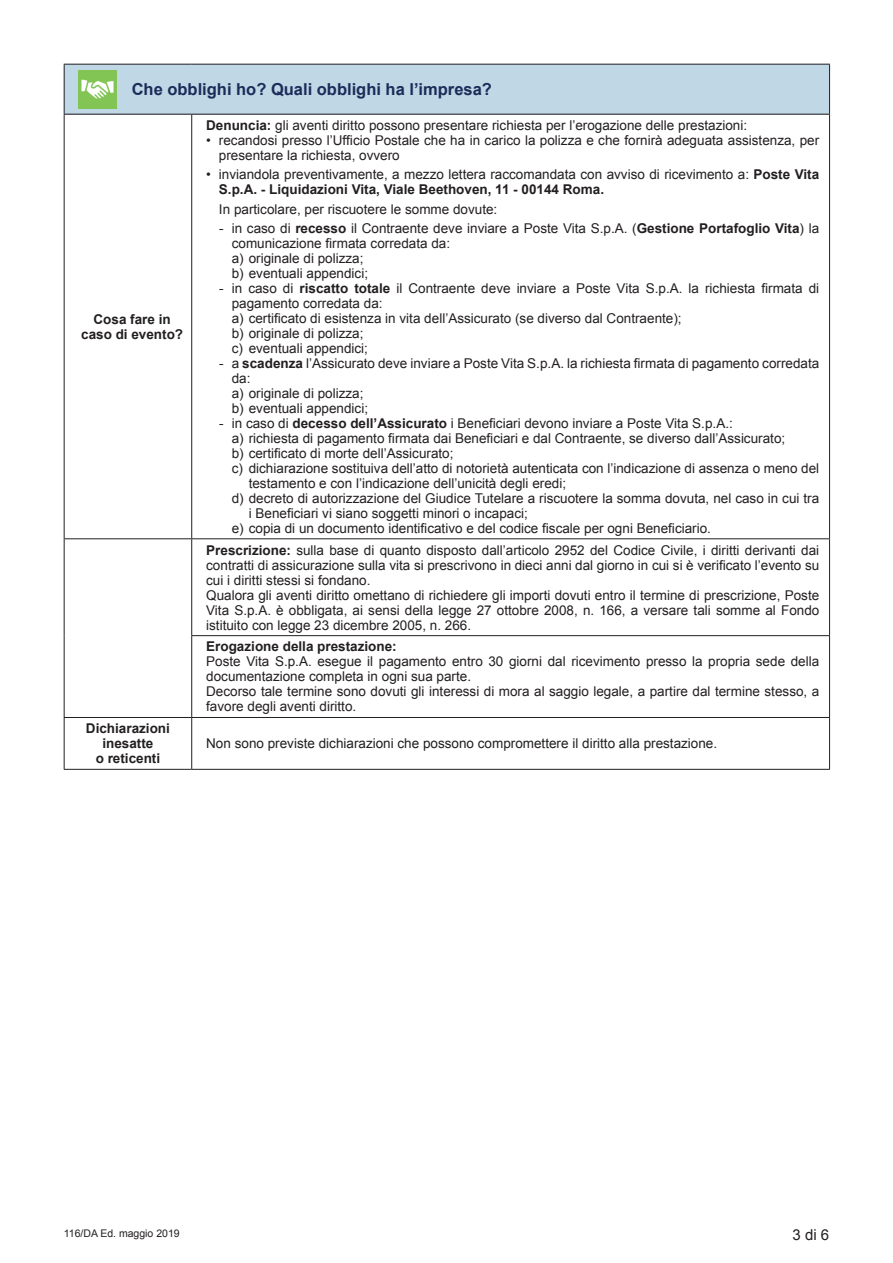
<style>
.page{position:relative;width:893px;height:1263px;background:#fff}
.page>*{position:absolute;margin:0;border:0;box-sizing:border-box;transform-origin:0 0}
.t1{font:700 16.5px "Arial";color:#1c2c59}
.t2{font:15px "Arial";color:#231f20}
.t3{font:13.5px/15px "Arial";color:#231f20}
.t4{font:700 13.5px/15px "Arial";color:#231f20;text-align:center}
.t5{font:10.5px "Arial";color:#231f20}
.s1{font-weight:700}
</style>
<div class="page">
<div style="left:64px;top:64px;width:766px;height:50px;background:#c0d7e6"></div>
<hr style="left:64px;top:64px;width:128px;height:1px;background:#231f20">
<hr style="left:64px;top:65px;width:1px;height:49px;background:#231f20">
<hr style="left:192px;top:64px;width:638px;height:1px;background:#231f20">
<hr style="left:829px;top:65px;width:1px;height:49px;background:#231f20">
<hr style="left:64px;top:114px;width:128px;height:1px;background:#231f20">
<hr style="left:64px;top:115px;width:1px;height:423px;background:#231f20">
<hr style="left:192px;top:114px;width:638px;height:1px;background:#231f20">
<hr style="left:191px;top:115px;width:1px;height:423px;background:#231f20">
<hr style="left:829px;top:115px;width:1px;height:423px;background:#231f20">
<hr style="left:64px;top:538px;width:128px;height:1px;background:#231f20">
<hr style="left:64px;top:539px;width:1px;height:97px;background:#231f20">
<hr style="left:192px;top:538px;width:638px;height:1px;background:#231f20">
<hr style="left:191px;top:539px;width:1px;height:96px;background:#231f20">
<hr style="left:829px;top:539px;width:1px;height:96px;background:#231f20">
<hr style="left:64px;top:636px;width:1px;height:81px;background:#231f20">
<hr style="left:191px;top:635px;width:639px;height:1px;background:#231f20">
<hr style="left:191px;top:636px;width:1px;height:81px;background:#231f20">
<hr style="left:829px;top:636px;width:1px;height:81px;background:#231f20">
<hr style="left:64px;top:717px;width:128px;height:1px;background:#231f20">
<hr style="left:64px;top:718px;width:1px;height:51px;background:#231f20">
<hr style="left:192px;top:717px;width:638px;height:1px;background:#231f20">
<hr style="left:191px;top:718px;width:1px;height:51px;background:#231f20">
<hr style="left:829px;top:718px;width:1px;height:51px;background:#231f20">
<hr style="left:64px;top:769px;width:128px;height:1px;background:#231f20">
<hr style="left:192px;top:769px;width:638px;height:1px;background:#231f20">
<div style="left:79px;top:70px;width:38px;height:38px;background:#82c555"></div>
<img style="left:81px;top:79px;width:33px;height:20px">
<p class="t1" style="left:132px;top:78px;width:362px">Che obblighi ho? Quali obblighi ha l’impresa?</p>
<p class="t4" style="left:81px;top:312px;width:104px">Cosa fare in caso di evento?</p>
<p class="t4" style="left:86px;top:721px;width:86px">Dichiarazioni</p>
<p class="t4" style="left:102px;top:736px;width:53px">inesatte</p>
<p class="t4" style="left:96px;top:751px;width:66px">o reticenti</p>
<p class="t3" style="left:206px;top:118px;width:542px"><span class="s1">Denuncia:</span> gli aventi diritto possono presentare richiesta per l’erogazione delle prestazioni:</p>
<p class="t3" style="left:219px;top:133px;width:602px;text-indent:-13px">• recandosi presso l’Ufficio Postale che ha in carico la polizza e che fornirà adeguata assistenza, per presentare la richiesta, ovvero</p>
<p class="t3" style="left:219px;top:167px;width:602px;text-indent:-13px">• inviandola preventivamente, a mezzo lettera raccomandata con avviso di ricevimento a: <span class="s1">Poste Vita<br>S.p.A. - Liquidazioni Vita, Viale Beethoven, 11 - 00144 Roma.</span></p>
<p class="t3" style="left:219px;top:201px;width:280px">In particolare, per riscuotere le somme dovute:</p>
<p class="t3" style="left:232px;top:221px;width:589px;text-indent:-13px">- in caso di <span class="s1">recesso</span> il Contraente deve inviare a Poste Vita S.p.A. (<span class="s1">Gestione Portafoglio Vita</span>) la comunicazione firmata corredata da:</p>
<p class="t3" style="left:232px;top:251px;width:133px">a) originale di polizza;</p>
<p class="t3" style="left:232px;top:266px;width:138px">b) eventuali appendici;</p>
<p class="t3" style="left:232px;top:281px;width:589px;text-indent:-13px">- in caso di <span class="s1">riscatto totale</span> il Contraente deve inviare a Poste Vita S.p.A. la richiesta firmata di pagamento corredata da:</p>
<p class="t3" style="left:232px;top:311px;width:451px">a) certificato di esistenza in vita dell’Assicurato (se diverso dal Contraente);</p>
<p class="t3" style="left:232px;top:326px;width:133px">b) originale di polizza;</p>
<p class="t3" style="left:232px;top:341px;width:138px">c) eventuali appendici;</p>
<p class="t3" style="left:232px;top:356px;width:589px;text-indent:-13px">- a <span class="s1">scadenza</span> l’Assicurato deve inviare a Poste Vita S.p.A. la richiesta firmata di pagamento corredata da:</p>
<p class="t3" style="left:232px;top:386px;width:133px">a) originale di polizza;</p>
<p class="t3" style="left:232px;top:401px;width:138px">b) eventuali appendici;</p>
<p class="t3" style="left:219px;top:416px;width:515px">- in caso di <span class="s1">decesso dell’Assicurato</span> i Beneficiari devono inviare a Poste Vita S.p.A.:</p>
<p class="t3" style="left:232px;top:431px;width:555px">a) richiesta di pagamento firmata dai Beneficiari e dal Contraente, se diverso dall’Assicurato;</p>
<p class="t3" style="left:232px;top:446px;width:223px">b) certificato di morte dell’Assicurato;</p>
<p class="t3" style="left:249px;top:461px;width:572px;text-indent:-17px">c) dichiarazione sostituiva dell’atto di notorietà autenticata con l’indicazione di assenza o meno del testamento e con l’indicazione dell’unicità degli eredi;</p>
<p class="t3" style="left:249px;top:491px;width:572px;text-indent:-17px">d) decreto di autorizzazione del Giudice Tutelare a riscuotere la somma dovuta, nel caso in cui tra i Beneficiari vi siano soggetti minori o incapaci;</p>
<p class="t3" style="left:232px;top:521px;width:481px">e) copia di un documento identificativo e del codice fiscale per ogni Beneficiario.</p>
<p class="t3" style="left:206px;top:542px;width:615px;text-align:justify"><span class="s1">Prescrizione:</span> sulla base di quanto disposto dall’articolo 2952 del Codice Civile, i diritti derivanti dai contratti di assicurazione sulla vita si prescrivono in dieci anni dal giorno in cui si è verificato l’evento su cui i diritti stessi si fondano.</p>
<p class="t3" style="left:206px;top:587px;width:615px;text-align:justify">Qualora gli aventi diritto omettano di richiedere gli importi dovuti entro il termine di prescrizione, Poste Vita S.p.A. è obbligata, ai sensi della legge 27 ottobre 2008, n. 166, a versare tali somme al Fondo istituito con legge 23 dicembre 2005, n. 266.</p>
<p class="t4" style="left:206px;top:640px;width:192px">Erogazione della prestazione:</p>
<p class="t3" style="left:206px;top:654px;width:615px">Poste Vita S.p.A. esegue il pagamento entro 30 giorni dal ricevimento presso la propria sede della documentazione completa in ogni sua parte.</p>
<p class="t3" style="left:206px;top:684px;width:615px">Decorso tale termine sono dovuti gli interessi di mora al saggio legale, a partire dal termine stesso, a favore degli aventi diritto.</p>
<p class="t3" style="left:206px;top:736px;width:512px">Non sono previste dichiarazioni che possono compromettere il diritto alla prestazione.</p>
<p class="t5" style="left:64px;top:1226px;width:117px">116/DA Ed. maggio 2019</p>
<p class="t2" style="left:792px;top:1225px;width:38px">3 di 6</p>
</div>
